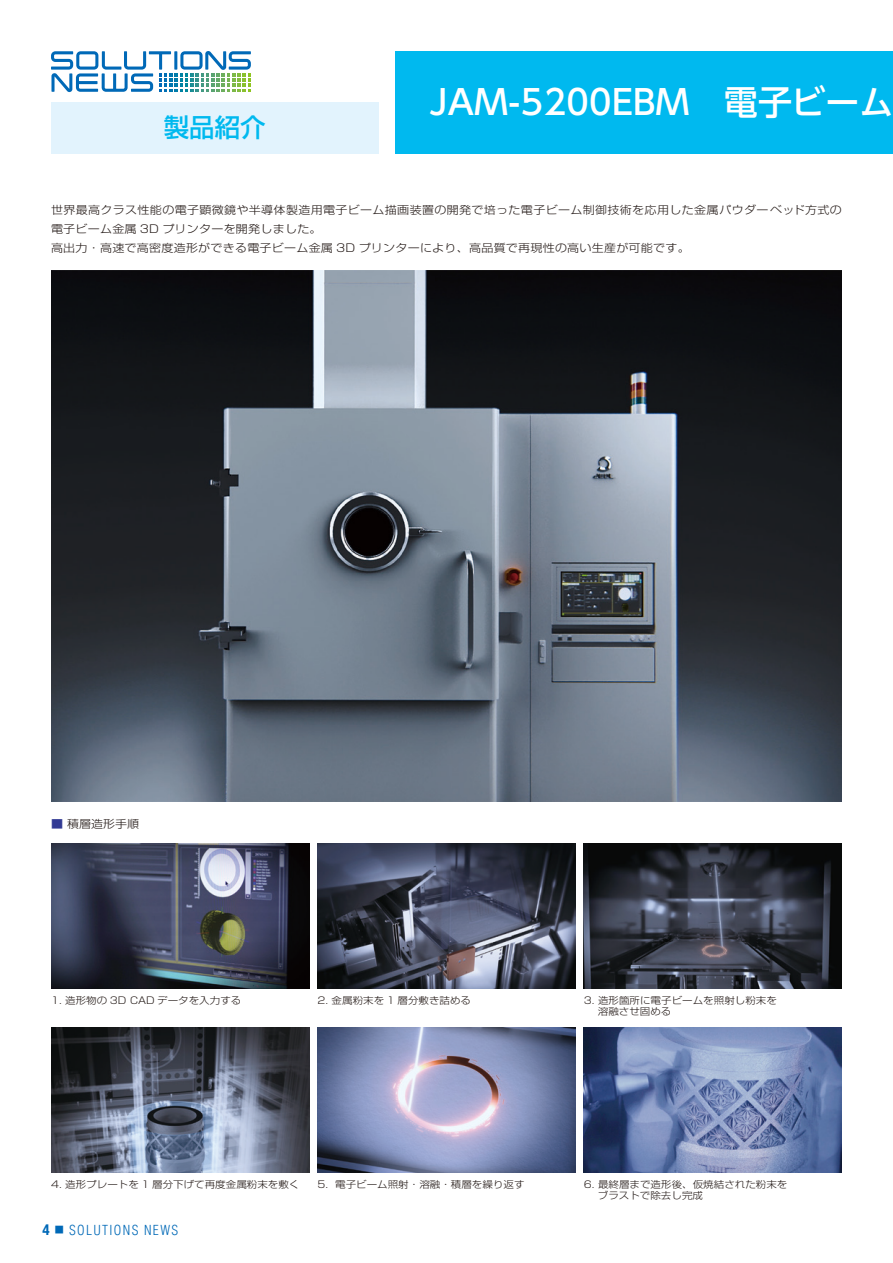
<style>
.page{position:relative;width:893px;height:1263px;background:#fff}
.page>*{position:absolute;margin:0;border:0;box-sizing:border-box;transform-origin:0 0}
.t1{font:500 34.05px "UD Shin Go Pro";letter-spacing:.01em;color:#fff}
.t2{font:500 25.5px "Shin Go Pro";color:#00b9ef}
.t3{font:300 condensed 13.5px "Helvetica";letter-spacing:.1em;color:#0069b7}
.t4{font:300 10.95px/19.2px "Shin Go Pro";letter-spacing:.02em;color:#231916;scale:1.1 1}
.t5{font:300 9.6px/11.7px "Shin Go Pro";color:#231916;scale:1.1 1}
.s1{color:#323a94}
.s2{font-family:"Helvetica Neue";font-weight:700;font-size:15px}
.s3{font-family:"Ryumin Pro";font-weight:400;font-stretch:normal;font-size:9px}
</style>
<div class="page">
<img style="left:51px;top:270px;width:791px;height:531px">
<img style="left:51px;top:843px;width:258px;height:145px">
<img style="left:317px;top:843px;width:259px;height:145px">
<img style="left:584px;top:843px;width:258px;height:145px">
<img style="left:51px;top:1028px;width:258px;height:145px">
<img style="left:317px;top:1028px;width:259px;height:145px">
<img style="left:584px;top:1028px;width:258px;height:145px">
<div style="left:395px;top:51px;width:498px;height:102px;background:#00b9ef"></div>
<svg style="left:51px;top:51px;width:200px;height:41px"></svg>
<div style="left:51px;top:102px;width:327px;height:51px;background:#e2f3fd"></div>
<h2 class="t2" style="left:164px;top:107px;width:104px">製品紹介</h2>
<h1 class="t1" style="left:429px;top:74px;width:465px">JAM-5200EBM　電子ビーム</h1>
<p class="t4" style="left:51px;top:199px;width:720px">世界最高クラス性能の電子顕微鏡や半導体製造用電子ビーム描画装置の開発で培った電子ビーム制御技術を応用した金属パウダーベッド方式の電子ビーム金属 3D プリンターを開発しました。<br>高出力・高速で高密度造形ができる電子ビーム金属 3D プリンターにより、高品質で再現性の高い生産が可能です。</p>
<p class="t4" style="left:51px;top:813px;width:82px"><span class="s1">■</span> 積層造形手順</p>
<p class="t5" style="left:51px;top:993px;width:175px">1. 造形物の 3D CAD データを入力する</p>
<p class="t5" style="left:317px;top:993px;width:141px">2. 金属粉末を 1 層分敷き詰める</p>
<p class="t5" style="left:598px;top:993px;width:164px;text-indent:-14px">3. 造形箇所に電子ビームを照射し粉末を溶融させ固める</p>
<p class="t5" style="left:51px;top:1177px;width:227px">4. 造形プレートを 1 層分下げて再度金属粉末を敷く</p>
<p class="t5" style="left:317px;top:1177px;width:190px">5. 電子ビーム照射・溶融・積層を繰り返す</p>
<p class="t5" style="left:598px;top:1177px;width:174px;text-indent:-14px">6. 最終層まで造形後、仮焼結された粉末をブラストで除去し完成</p>
<p class="t3" style="left:43px;top:1222px;width:137px"><span class="s2">4</span> <span class="s3">■</span> SOLUTIONS NEWS</p>
</div>
